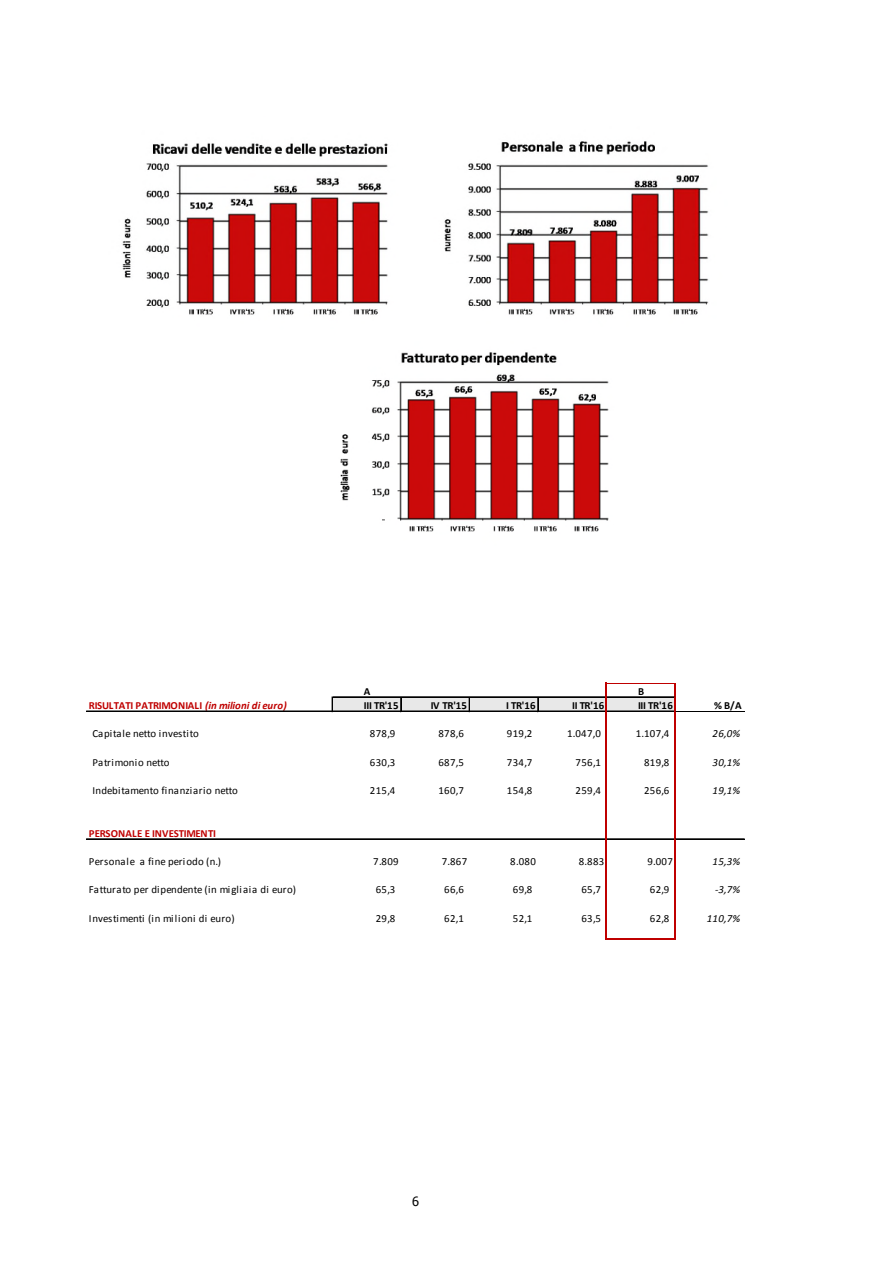
<style>
.page{position:relative;width:893px;height:1263px;background:#fff}
.page>*{position:absolute;margin:0;border:0;box-sizing:border-box;transform-origin:0 0}
.t1{font:12.75px "Tahoma";color:#000}
.t2{font:10.8px "Calibri";letter-spacing:.02em;color:#000}
.t3{font:700 10.8px "Calibri";letter-spacing:-.015em;color:#bf0000}
.t4{font:700 10.8px "Calibri";letter-spacing:-.03em;color:#000}
.t5{font:italic 10.8px "Calibri";letter-spacing:.02em;color:#000}
.s1{font-style:italic}
</style>
<div class="page">
<img style="left:122px;top:141px;width:587px;height:391px">
<div style="left:332px;top:697px;width:343px;height:15px;background:#e8e8e8"></div>
<hr style="left:333px;top:697px;width:272px;height:1px;background:#000">
<hr style="left:86px;top:711px;width:519px;height:1px;background:#000">
<hr style="left:607px;top:711px;width:67px;height:1px;background:#000">
<hr style="left:86px;top:839px;width:519px;height:1px;background:#000">
<hr style="left:607px;top:839px;width:67px;height:1px;background:#000">
<hr style="left:605px;top:683px;width:2px;height:257px;background:#bf0000">
<hr style="left:674px;top:684px;width:1px;height:256px;background:#bf0000">
<svg style="left:332px;top:697px;width:1px;height:14px"></svg>
<svg style="left:400px;top:698px;width:1px;height:13px"></svg>
<svg style="left:469px;top:698px;width:1px;height:13px"></svg>
<svg style="left:537px;top:698px;width:2px;height:13px"></svg>
<hr style="left:607px;top:683px;width:68px;height:1px;background:#bf0000">
<hr style="left:607px;top:697px;width:67px;height:1px;background:#000">
<hr style="left:675px;top:711px;width:69px;height:1px;background:#000">
<hr style="left:675px;top:839px;width:69px;height:1px;background:#000">
<hr style="left:607px;top:938px;width:68px;height:2px;background:#bf0000">
<p class="t4" style="left:364px;top:684px;width:8px">A</p>
<p class="t4" style="left:638px;top:684px;width:8px">B</p>
<p class="t3" style="left:89px;top:699px;width:199px">RISULTATI PATRIMONIALI <span class="s1">(in milioni di euro)</span></p>
<p class="t4" style="left:364px;top:699px;width:36px">III TR'15</p>
<p class="t4" style="left:431px;top:699px;width:38px">IV TR'15</p>
<p class="t4" style="left:506px;top:699px;width:31px">I TR'16</p>
<p class="t4" style="left:572px;top:699px;width:34px">II TR'16</p>
<p class="t4" style="left:638px;top:699px;width:36px">III TR'16</p>
<p class="t4" style="left:714px;top:699px;width:29px">% B/A</p>
<p class="t2" style="left:92px;top:727px;width:108px">Capitale netto investito</p>
<p class="t2" style="left:370px;top:727px;width:27px">878,9</p>
<p class="t2" style="left:438px;top:727px;width:27px">878,6</p>
<p class="t2" style="left:507px;top:727px;width:27px">919,2</p>
<p class="t2" style="left:567px;top:727px;width:35px">1.047,0</p>
<p class="t2" style="left:635px;top:727px;width:35px">1.107,4</p>
<p class="t5" style="left:712px;top:727px;width:29px">26,0%</p>
<p class="t2" style="left:92px;top:755px;width:79px">Patrimonio netto</p>
<p class="t2" style="left:370px;top:755px;width:27px">630,3</p>
<p class="t2" style="left:438px;top:755px;width:27px">687,5</p>
<p class="t2" style="left:507px;top:755px;width:27px">734,7</p>
<p class="t2" style="left:575px;top:755px;width:27px">756,1</p>
<p class="t2" style="left:644px;top:755px;width:27px">819,8</p>
<p class="t5" style="left:712px;top:755px;width:29px">30,1%</p>
<p class="t2" style="left:92px;top:784px;width:147px">Indebitamento finanziario netto</p>
<p class="t2" style="left:370px;top:784px;width:27px">215,4</p>
<p class="t2" style="left:438px;top:784px;width:27px">160,7</p>
<p class="t2" style="left:507px;top:784px;width:27px">154,8</p>
<p class="t2" style="left:575px;top:784px;width:27px">259,4</p>
<p class="t2" style="left:644px;top:784px;width:27px">256,6</p>
<p class="t5" style="left:712px;top:784px;width:29px">19,1%</p>
<p class="t3" style="left:89px;top:826px;width:128px">PERSONALE E INVESTIMENTI</p>
<p class="t2" style="left:89px;top:855px;width:134px">Personale a fine periodo (n.)</p>
<p class="t2" style="left:373px;top:855px;width:27px">7.809</p>
<p class="t2" style="left:442px;top:855px;width:27px">7.867</p>
<p class="t2" style="left:510px;top:855px;width:27px">8.080</p>
<p class="t2" style="left:579px;top:855px;width:27px">8.883</p>
<p class="t2" style="left:647px;top:855px;width:27px">9.007</p>
<p class="t5" style="left:712px;top:855px;width:29px">15,3%</p>
<p class="t2" style="left:89px;top:883px;width:209px">Fatturato per dipendente (in migliaia di euro)</p>
<p class="t2" style="left:375px;top:883px;width:21px">65,3</p>
<p class="t2" style="left:444px;top:883px;width:21px">66,6</p>
<p class="t2" style="left:512px;top:883px;width:21px">69,8</p>
<p class="t2" style="left:581px;top:883px;width:21px">65,7</p>
<p class="t2" style="left:650px;top:883px;width:21px">62,9</p>
<p class="t5" style="left:715px;top:883px;width:27px">-3,7%</p>
<p class="t2" style="left:89px;top:911px;width:147px">Investimenti (in milioni di euro)</p>
<p class="t2" style="left:375px;top:911px;width:21px">29,8</p>
<p class="t2" style="left:444px;top:911px;width:21px">62,1</p>
<p class="t2" style="left:512px;top:911px;width:21px">52,1</p>
<p class="t2" style="left:581px;top:911px;width:21px">63,5</p>
<p class="t2" style="left:650px;top:911px;width:21px">62,8</p>
<p class="t5" style="left:706px;top:911px;width:35px">110,7%</p>
<p class="t1" style="left:412px;top:1194px;width:8px">6</p>
</div>
